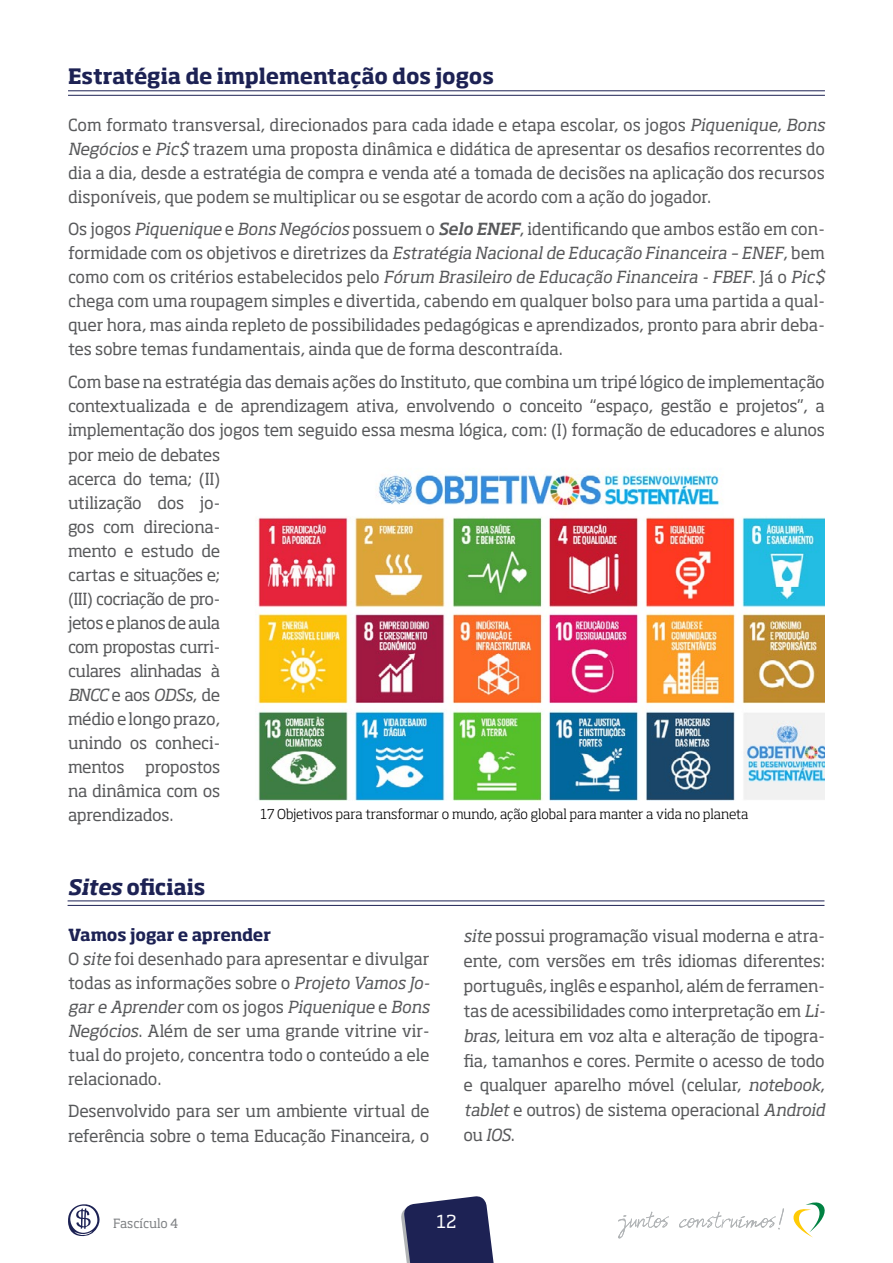
<style>
.page{position:relative;width:893px;height:1263px;background:#fff}
.page>*{position:absolute;margin:0;border:0;box-sizing:border-box;transform-origin:0 0}
.t1{font:700 21px "Soho Std";letter-spacing:-.01em;color:#1d2254}
.t2{font:17.7px "Soho Std";color:#fff}
.t3{font:16.5px/24px "Soho Std";letter-spacing:-.025em;color:#58595b;text-align:justify}
.t4{font:300 13.5px "Soho Std";letter-spacing:-.005em;color:#000}
.t5{font:12.6px "Soho Std";letter-spacing:-.01em;color:#808285}
.s1{font-style:italic}
.s2{font-weight:500;font-style:italic}
.s3{font-weight:700;color:#1d2254}
</style>
<div class="page">
<svg style="left:401px;top:1196px;width:93px;height:67px;background:#40446e"></svg>
<svg style="left:793px;top:1202px;width:32px;height:35px"></svg>
<svg style="left:618px;top:1208px;width:166px;height:30px"></svg>
<svg style="left:68px;top:1204px;width:32px;height:32px"></svg>
<hr style="left:68px;top:90px;width:757px;height:1px;background:#1d2254">
<hr style="left:68px;top:900px;width:756px;height:1px;background:#1d2254">
<hr style="left:68px;top:95px;width:757px;height:1px;background:#1d2254">
<hr style="left:68px;top:905px;width:756px;height:1px;background:#1d2254">
<img style="left:258px;top:468px;width:566px;height:332px">
<p class="t1" style="left:68px;top:63px;width:427px">Estratégia de implementação dos jogos</p>
<p class="t3" style="left:68px;top:112px;width:758px">Com formato transversal, direcionados para cada idade e etapa escolar, os jogos <span class="s1">Piquenique</span>, <span class="s1">Bons Negócios</span> e <span class="s1">Pic$</span> trazem uma proposta dinâmica e didática de apresentar os desafios recorrentes do dia a dia, desde a estratégia de compra e venda até a tomada de decisões na aplicação dos recursos disponíveis, que podem se multiplicar ou se esgotar de acordo com a ação do jogador.</p>
<p class="t3" style="left:68px;top:217px;width:758px">Os jogos <span class="s1">Piquenique</span> e <span class="s1">Bons Negócios</span> possuem o <span class="s2">Selo ENEF</span>, identificando que ambos estão em con&shy;formidade com os objetivos e diretrizes da <span class="s1">Estratégia Nacional de Educação Financeira – ENEF</span>, bem como com os critérios estabelecidos pelo <span class="s1">Fórum Brasileiro de Educação Financeira - FBEF</span>. Já o <span class="s1">Pic$ </span>chega com uma roupagem simples e divertida, cabendo em qualquer bolso para uma partida a qual&shy;quer hora, mas ainda repleto de possibilidades pedagógicas e aprendizados, pronto para abrir deba&shy;tes sobre temas fundamentais, ainda que de forma descontraída.</p>
<p class="t3" style="left:68px;top:369px;width:758px">Com base na estratégia das demais ações do Instituto, que combina um tripé lógico de implementação contextualizada e de aprendizagem ativa, envolvendo o conceito “espaç o, gestão e projetos”, a implementação dos jogos tem seguido essa mesma lógica, com: (I) formação de educadores e alunos</p>
<p class="t3" style="left:68px;top:443px;width:154px;text-align:left">por meio de debates acerca do tema; (II) utilização dos jo&shy;gos com direciona&shy;mento e estudo de cartas e situações e; (III) cocriação de pro&shy;jetos e planos de aula com propostas curri&shy;culares alinhadas à<br><span class="s1">BNCC</span> e aos <span class="s1">ODSs</span>, de médio e longo prazo, unindo os conheci&shy;mentos propostos na dinâmica com os aprendizados.</p>
<p class="t1" style="left:68px;top:873px;width:139px"><span class="s1">Sites</span> oficiais</p>
<p class="t4" style="left:260px;top:806px;width:490px">17 Objetivos para transformar o mundo, ação global para manter a vida no planeta</p>
<p class="t3" style="left:68px;top:923px;width:363px;text-align:left"><span class="s3">Vamos jogar e aprender<br></span>O <span class="s1">site</span> foi desenhado para apresentar e divulgar todas as informações sobre o <span class="s1">Projeto Vamos Jo&shy;gar e Aprender</span> com os jogos <span class="s1">Piquenique</span> e <span class="s1">Bons Negócios</span>. Além de ser uma grande vitrine vir&shy;tual do projeto, concentra todo o conteúdo a ele relacionado.</p>
<p class="t3" style="left:68px;top:1099px;width:363px">Desenvolvido para ser um ambiente virtual de referência sobre o tema Educação Financeira, o</p>
<p class="t3" style="left:463px;top:923px;width:363px;line-height:24.9px"><span class="s1">site</span> possui programação visual moderna e atra&shy;ente, com versões em três idiomas diferentes: português, inglês e espanhol, além de ferramen&shy;tas de acessibilidades como interpretação em <span class="s1">Li&shy;bras</span>, leitura em voz alta e alteração de tipogra&shy;fia, tamanhos e cores. Permite o acesso de todo e qualquer aparelho móvel (celular, <span class="s1">notebook</span>, <span class="s1">tablet</span> e outros) de sistema operacional <span class="s1">Android </span>ou <span class="s1">IOS</span>.</p>
<p class="t5" style="left:113px;top:1215px;width:67px">Fascículo 4</p>
<p class="t2" style="left:436px;top:1210px;width:22px">12</p>
</div>
